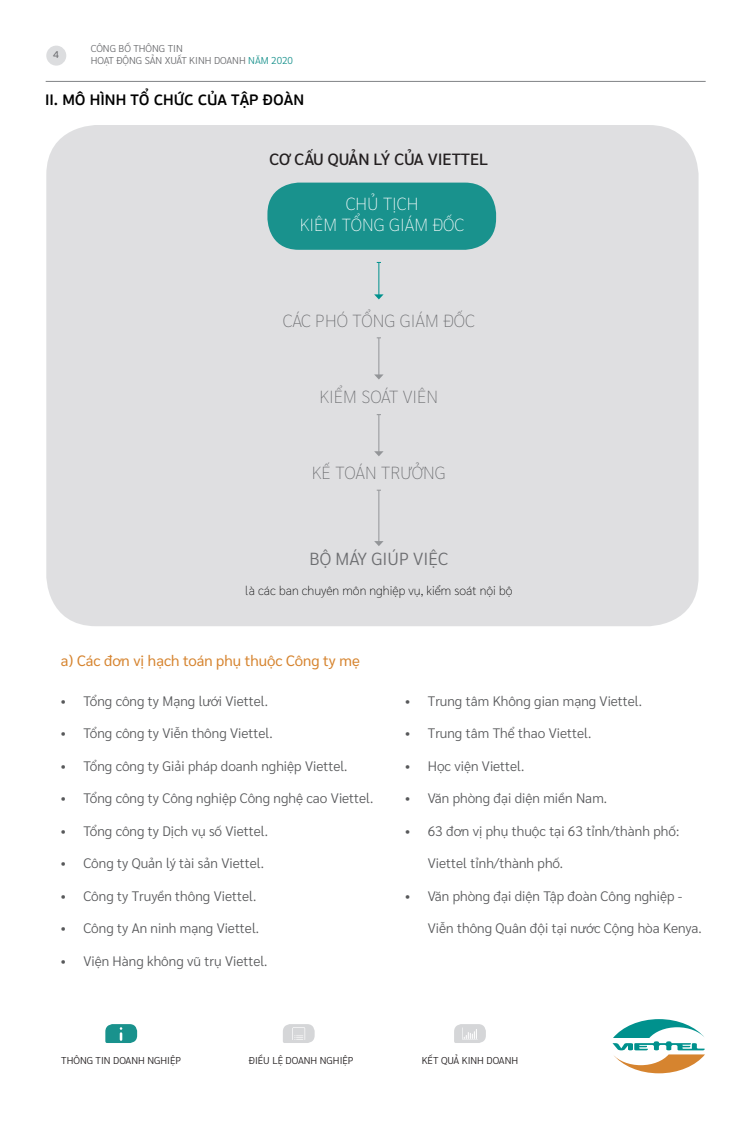
<style>
.page{position:relative;width:750px;height:1125px;background:#fff}
.page>*{position:absolute;margin:0;border:0;box-sizing:border-box;transform-origin:0 0}
.t1{font:100 17.5px "Sarabun";color:#6c6d70}
.t2{font:100 17.5px "Sarabun";color:#fff}
.t3{font:300 17.5px "Sarabun";color:#6c6d70}
.t4{font:500 16.25px "Sarabun";color:#231f20}
.t5{font:15px "Sarabun";color:#d6842f}
.t6{font:700 15px "FS PF Beau Sans Pro Semi";color:#000}
.t7{font:300 13.75px "Sarabun";color:#57585a}
.t8{font:100 12.5px "Sarabun";color:#000}
.t9{font:300 10px "Sarabun";color:#231f20}
.t10{font:300 10px/12px "Sarabun";color:#6c6d70}
.t11{font:10px "FS PF Beau Sans Pro";color:#6c6d70}
.s1{color:#19928d}
</style>
<div class="page">
<div style="left:46px;top:125px;width:653px;height:501px;background:#dfdfe1;border-radius:50px"></div>
<div style="left:267px;top:183px;width:229px;height:67px;background:#19928d;border-radius:31px"></div>
<hr style="left:378px;top:262px;width:1px;height:33px;background:#00918d">
<svg style="left:374px;top:294px;width:10px;height:5px"></svg>
<hr style="left:378px;top:338px;width:1px;height:37px;background:#939598">
<svg style="left:374px;top:374px;width:10px;height:6px"></svg>
<hr style="left:378px;top:415px;width:1px;height:37px;background:#939598">
<svg style="left:374px;top:451px;width:10px;height:5px"></svg>
<hr style="left:378px;top:490px;width:1px;height:52px;background:#939598">
<svg style="left:374px;top:541px;width:10px;height:5px"></svg>
<div style="left:46px;top:46px;width:20px;height:20px;background:#dcdddf;border-radius:50%"></div>
<hr style="left:46px;top:81px;width:660px;height:1px;background:#808285">
<svg style="left:105px;top:1024px;width:32px;height:19px"></svg>
<svg style="left:283px;top:1024px;width:32px;height:19px"></svg>
<svg style="left:454px;top:1024px;width:32px;height:19px"></svg>
<svg style="left:612px;top:1019px;width:93px;height:54px"></svg>
<p class="t11" style="left:53px;top:47px;width:7px">4</p>
<p class="t10" style="left:91px;top:42px;width:204px">CÔNG BỐ THÔNG TIN<br>HOẠT ĐỘNG SẢN XUẤT KINH DOANH <span class="s1">NĂM 2020</span></p>
<p class="t6" style="left:45px;top:88px;width:261px">II. MÔ HÌNH TỔ CHỨC CỦA TẬP ĐOÀN</p>
<p class="t4" style="left:269px;top:150px;width:220px">CƠ CẤU QUẢN LÝ CỦA VIETTEL</p>
<p class="t2" style="left:346px;top:188px;width:74px">CHỦ TỊCH</p>
<p class="t2" style="left:300px;top:209px;width:166px">KIÊM TỔNG GIÁM ĐỐC</p>
<p class="t1" style="left:283px;top:305px;width:194px">CÁC PHÓ TỔNG GIÁM ĐỐC</p>
<p class="t1" style="left:320px;top:381px;width:120px">KIỂM SOÁT VIÊN</p>
<p class="t1" style="left:312px;top:457px;width:135px">KẾ TOÁN TRƯỞNG</p>
<p class="t3" style="left:310px;top:549px;width:140px">BỘ MÁY GIÚP VIỆC</p>
<p class="t8" style="left:245px;top:579px;width:269px">là các ban chuyên môn nghiệp vụ, kiểm soát nội bộ</p>
<p class="t5" style="left:61px;top:652px;width:300px">a) Các đơn vị hạch toán phụ thuộc Công ty mẹ</p>
<p class="t7" style="left:61px;top:693px;width:209px">• Tổng công ty Mạng lưới Viettel.</p>
<p class="t7" style="left:61px;top:726px;width:213px">• Tổng công ty Viễn thông Viettel.</p>
<p class="t7" style="left:61px;top:758px;width:288px">• Tổng công ty Giải pháp doanh nghiệp Viettel.</p>
<p class="t7" style="left:61px;top:791px;width:314px">• Tổng công ty Công nghiệp Công nghệ cao Viettel.</p>
<p class="t7" style="left:61px;top:823px;width:209px">• Tổng công ty Dịch vụ số Viettel.</p>
<p class="t7" style="left:61px;top:856px;width:205px">• Công ty Quản lý tài sản Viettel.</p>
<p class="t7" style="left:61px;top:888px;width:197px">• Công ty Truyền thông Viettel.</p>
<p class="t7" style="left:61px;top:921px;width:200px">• Công ty An ninh mạng Viettel.</p>
<p class="t7" style="left:61px;top:953px;width:208px">• Viện Hàng không vũ trụ Viettel.</p>
<p class="t7" style="left:405px;top:693px;width:238px">• Trung tâm Không gian mạng Viettel.</p>
<p class="t7" style="left:405px;top:726px;width:188px">• Trung tâm Thể thao Viettel.</p>
<p class="t7" style="left:405px;top:758px;width:121px">• Học viện Viettel.</p>
<p class="t7" style="left:405px;top:791px;width:203px">• Văn phòng đại diện miền Nam.</p>
<p class="t7" style="left:405px;top:823px;width:275px">• 63 đơn vị phụ thuộc tại 63 tỉnh/thành phố:</p>
<p class="t7" style="left:428px;top:856px;width:137px">Viettel tỉnh/thành phố.</p>
<p class="t7" style="left:405px;top:888px;width:279px">• Văn phòng đại diện Tập đoàn Công nghiệp -</p>
<p class="t7" style="left:428px;top:921px;width:275px">Viễn thông Quân đội tại nước Cộng hòa Kenya.</p>
<p class="t9" style="left:61px;top:1055px;width:121px">THÔNG TIN DOANH NGHIỆP</p>
<p class="t9" style="left:249px;top:1055px;width:106px">ĐIỀU LỆ DOANH NGHIỆP</p>
<p class="t9" style="left:422px;top:1055px;width:98px">KẾT QUẢ KINH DOANH</p>
</div>
